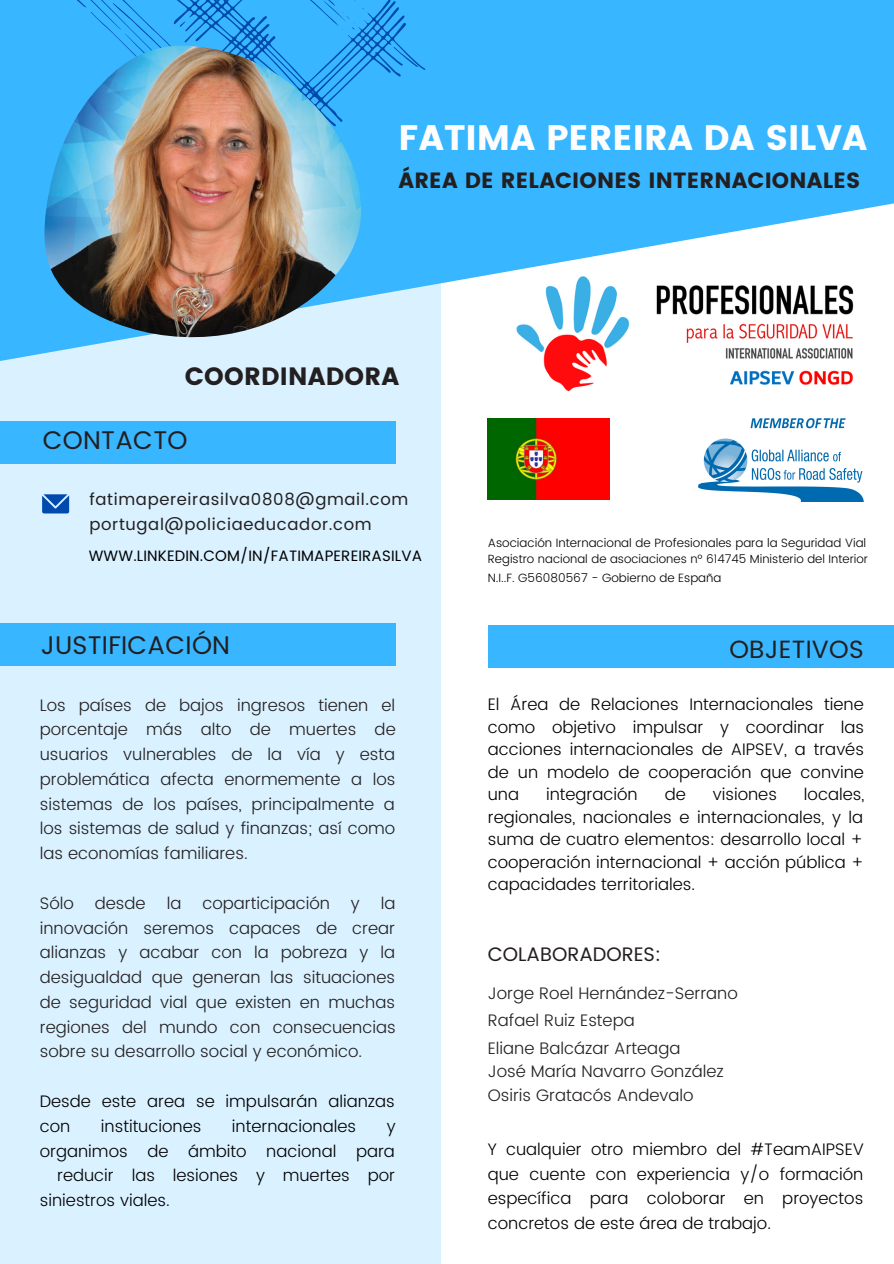
<style>
.page{position:relative;width:894px;height:1264px;background:#fff}
.page>*{position:absolute;margin:0;border:0;box-sizing:border-box;transform-origin:0 0}
.t1{font:35.4px "Poppins";color:#fdfdfd}
.t2{font:25.5px "Poppins";letter-spacing:.01em;color:#231f20}
.t3{font:25.05px "Poppins";letter-spacing:.01em;color:#231f20}
.t4{font:25.05px "Poppins";letter-spacing:.01em;color:#231f20}
.t5{font:22.05px "Poppins";letter-spacing:.01em;color:#231f20}
.t6{font:19.5px "Poppins";color:#231f20}
.t7{font:300 16.65px/22.5px "Poppins";color:#000;text-align:justify}
.t8{font:300 16.65px/24.8px "Poppins";color:#231f20;text-align:justify}
.t9{font:16.5px "Poppins";letter-spacing:.04em;color:#231f20}
.t10{font:15px "Poppins";letter-spacing:.01em;color:#000}
.t11{font:300 12px "Poppins";color:#000}
.t12{font:300 11.85px "Poppins";color:#000}
</style>
<div class="page">
<div style="left:0;top:143px;width:440px;height:1120px;background:#daf1ff"></div>
<svg style="left:0;top:0;width:893px;height:363px;fill:#38b6ff"></svg>
<svg style="left:165px;top:0;width:260px;height:160px;background:#31aaf6"></svg>
<svg style="left:393px;top:47px;width:25px;height:20px"></svg>
<svg style="left:180px;top:21px;width:6px;height:6px"></svg>
<svg style="left:69px;top:0;width:96px;height:39px;background:#34affa"></svg>
<svg style="left:323px;top:0;width:41px;height:31px"></svg>
<img style="left:44px;top:39px;width:317px;height:310px">
<svg style="left:42px;top:494px;width:27px;height:19px"></svg>
<div style="left:0;top:421px;width:395px;height:42px;background:#38b6ff"></div>
<div style="left:487px;top:625px;width:406px;height:43px;background:#38b6ff"></div>
<div style="left:0;top:623px;width:395px;height:43px;background:#38b6ff"></div>
<img style="left:510px;top:272px;width:353px;height:91px">
<img style="left:698px;top:418px;width:165px;height:83px">
<img style="left:510px;top:274px;width:348px;height:118px">
<img style="left:487px;top:418px;width:122px;height:81px">
<p class="t1" style="left:398px;top:117px;width:470px">FATIMA PEREIRA DA SILVA</p>
<p class="t5" style="left:398px;top:167px;width:463px">ÁREA DE RELACIONES INTERNACIONALES</p>
<p class="t3" style="left:185px;top:361px;width:216px">COORDINADORA</p>
<p class="t2" style="left:43px;top:425px;width:146px">CONTACTO</p>
<p class="t9" style="left:89px;top:490px;width:320px">fatimapereirasilva0808@gmail.com</p>
<p class="t9" style="left:89px;top:515px;width:284px">portugal@policiaeducador.com</p>
<p class="t10" style="left:89px;top:547px;width:335px">WWW.LINKEDIN.COM/IN/FATIMAPEREIRASILVA</p>
<p class="t2" style="left:41px;top:630px;width:191px">JUSTIFICACIÓN</p>
<p class="t8" style="left:40px;top:692px;width:357px">Los países de bajos ingresos tienen el porcentaje más alto de muertes de usuarios vulnerables de la vía y esta problemática afecta enormemente a los sistemas de los países, principalmente a los sistemas de salud y finanzas; así como las economías familiares.</p>
<p class="t8" style="left:40px;top:890px;width:36px">Sólo</p>
<p class="t8" style="left:95px;top:890px;width:52px">desde</p>
<p class="t8" style="left:167px;top:890px;width:16px">la</p>
<p class="t8" style="left:202px;top:890px;width:129px">coparticipación</p>
<p class="t8" style="left:351px;top:890px;width:10px">y</p>
<p class="t8" style="left:40px;top:890px;width:357px;text-indent:341px">la innovación seremos capaces de crear alianzas y acabar con la pobreza y la desigualdad que generan las situaciones de seguridad vial que existen en muchas regiones del mundo con consecuencias sobre su desarrollo social y económico.</p>
<p class="t7" style="left:40px;top:1088px;width:356px;line-height:24.8px">Desde este area se impulsarán alianzas con</p>
<p class="t7" style="left:101px;top:1114px;width:102px">instituciones</p>
<p class="t7" style="left:232px;top:1114px;width:126px">internacionales</p>
<p class="t7" style="left:386px;top:1114px;width:10px">y</p>
<p class="t7" style="left:40px;top:1139px;width:356px">organimos de ámbito nacional para</p>
<p class="t7" style="left:57px;top:1164px;width:339px">reducir las lesiones y muertes por</p>
<p class="t7" style="left:40px;top:1189px;width:131px">siniestros viales.</p>
<p class="t11" style="left:487px;top:535px;width:380px">Asociación Internacional de Profesionales para la Seguridad Vial</p>
<p class="t12" style="left:487px;top:552px;width:381px">Registro nacional de asociaciones nº 614745 Ministerio del Interior</p>
<p class="t11" style="left:487px;top:571px;width:235px">N.I..F. G56080567 - Gobierno de España</p>
<p class="t4" style="left:729px;top:634px;width:136px">OBJETIVOS</p>
<p class="t7" style="left:487px;top:693px;width:378px">El Área de Relaciones Internacionales tiene como objetivo impulsar y coordinar las acciones internacionales de AIPSEV, a través de un modelo de cooperación que convine una</p>
<p class="t7" style="left:546px;top:783px;width:93px">integración</p>
<p class="t7" style="left:664px;top:783px;width:23px">de</p>
<p class="t7" style="left:712px;top:783px;width:66px">visiones</p>
<p class="t7" style="left:487px;top:783px;width:378px;text-indent:316px">locales, regionales, nacionales e internacionales, y la suma de cuatro elementos: desarrollo local + cooperación internacional + acción pública + capacidades territoriales.</p>
<p class="t6" style="left:487px;top:942px;width:175px">COLABORADORES:</p>
<p class="t8" style="left:487px;top:981px;width:251px">Jorge Roel Hernández-Serrano</p>
<p class="t8" style="left:487px;top:1008px;width:148px">Rafael Ruiz Estepa</p>
<p class="t8" style="left:487px;top:1035px;width:194px">Eliane Balcázar Arteaga</p>
<p class="t8" style="left:487px;top:1059px;width:237px">José María Navarro González</p>
<p class="t8" style="left:487px;top:1082px;width:207px">Osiris Gratacós Andevalo</p>
<p class="t7" style="left:487px;top:1136px;width:377px;line-height:24.8px">Y cualquier otro miembro del #TeamAIPSEV que cuente con experiencia y/o formación específica para coloborar en proyectos concretos de este área de trabajo.</p>
</div>
